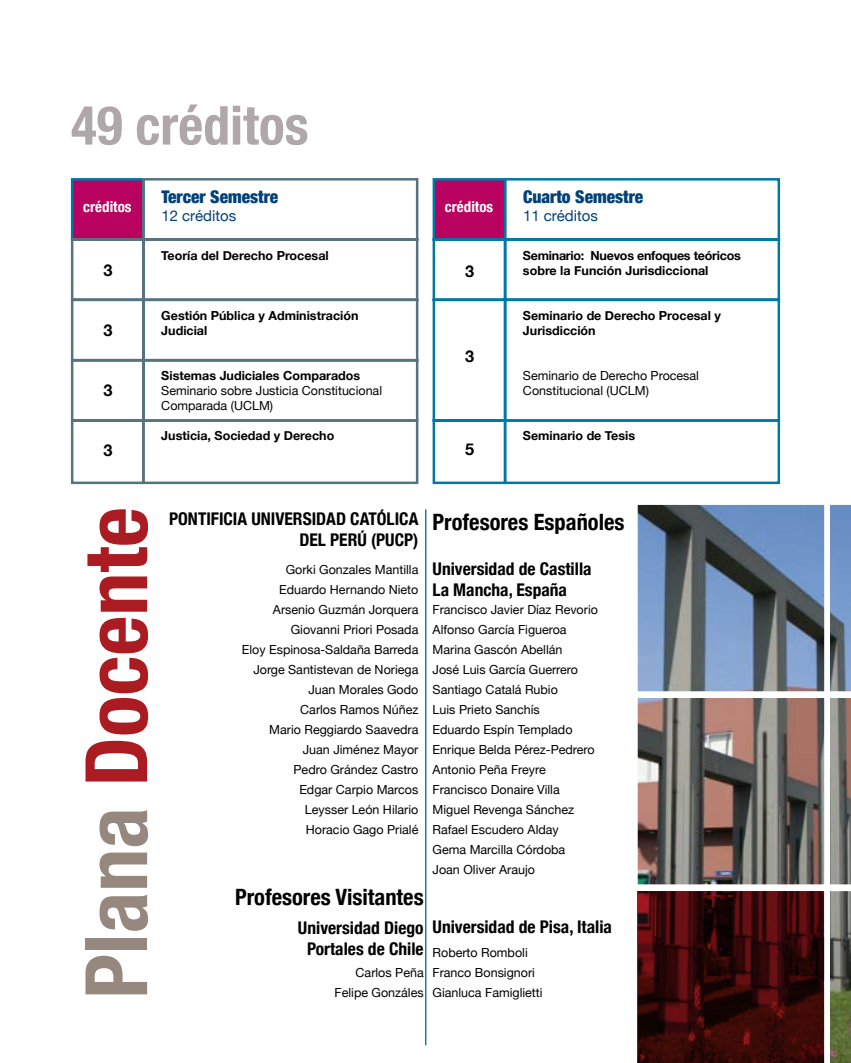
<style>
.page{position:relative;width:851px;height:1063px;background:#fff}
.page>*{position:absolute;margin:0;border:0;box-sizing:border-box;transform-origin:0 0}
.t1{font:700 condensed 86.25px "Helvetica Neue";color:#aa1b22}
.t2{font:700 condensed 53.75px "Helvetica Neue";color:#b0a7aa}
.t3{font:700 condensed 22.5px "Helvetica Neue";color:#000}
.t4{font:700 condensed 17.5px/21px "Helvetica Neue";color:#000}
.t5{font:900 condensed 17.5px "Helvetica Neue";color:#004278}
.t6{font:700 16.25px "Helvetica Neue";color:#000}
.t7{font:15px "Helvetica Neue";color:#004278}
.t8{font:700 condensed 15px "Helvetica Neue";color:#fff}
.t9{font:12.5px/20px "Helvetica Neue";color:#000}
.t10{font:700 12.5px/15px "Helvetica Neue";color:#000}
.t11{font:700 12.5px/15px "Helvetica Neue";letter-spacing:-.02em;color:#000}
.s1{color:#96887e}
</style>
<div class="page">
<hr style="left:425px;top:509px;width:1px;height:536px;background:#006283">
<svg style="left:70px;top:178px;width:349px;height:307px"></svg>
<img style="left:637px;top:505px;width:213px;height:558px">
<svg style="left:637px;top:891px;width:186px;height:172px;background:#390809"></svg>
<svg style="left:432px;top:178px;width:349px;height:307px"></svg>
<h2 class="t2" style="left:71px;top:93px;width:239px">49 créditos</h2>
<h3 class="t5" style="left:161px;top:186px;width:118px">Tercer Semestre</h3>
<p class="t7" style="left:161px;top:207px;width:77px">12 créditos</p>
<p class="t8" style="left:83px;top:198px;width:50px">créditos</p>
<p class="t8" style="left:445px;top:198px;width:50px">créditos</p>
<h3 class="t6" style="left:103px;top:261px;width:11px">3</h3>
<h3 class="t6" style="left:103px;top:321px;width:11px">3</h3>
<h3 class="t6" style="left:103px;top:381px;width:11px">3</h3>
<h3 class="t6" style="left:103px;top:441px;width:11px">3</h3>
<p class="t10" style="left:161px;top:247px;width:169px">Teoría del Derecho Procesal</p>
<p class="t10" style="left:161px;top:307px;width:199px">Gestión Pública y Administración<br>Judicial</p>
<p class="t10" style="left:161px;top:367px;width:200px">Sistemas Judiciales Comparados</p>
<p class="t9" style="left:161px;top:382px;width:222px;line-height:15px">Seminario sobre Justicia Constitucional<br>Comparada (UCLM)</p>
<p class="t10" style="left:161px;top:427px;width:174px">Justicia, Sociedad y Derecho</p>
<h3 class="t6" style="left:465px;top:261px;width:11px">3</h3>
<h3 class="t6" style="left:465px;top:346px;width:11px">3</h3>
<h3 class="t6" style="left:465px;top:439px;width:11px">5</h3>
<h3 class="t5" style="left:523px;top:186px;width:122px">Cuarto Semestre</h3>
<p class="t7" style="left:523px;top:207px;width:77px">11 créditos</p>
<p class="t11" style="left:523px;top:247px;width:219px">Seminario: Nuevos enfoques teóricos sobre la Función Jurisdiccional</p>
<p class="t10" style="left:523px;top:307px;width:199px">Seminario de Derecho Procesal y<br>Jurisdicción</p>
<p class="t9" style="left:523px;top:367px;width:177px;line-height:15px">Seminario de Derecho Procesal<br>Constitucional (UCLM)</p>
<p class="t10" style="left:523px;top:427px;width:113px">Seminario de Tesis</p>
<h1 class="t1" style="left:64px;top:999px;width:493px;rotate:-90deg"><span class="s1">Plana</span> Docente</h1>
<h3 class="t4" style="left:169px;top:508px;width:251px;text-align:right">PONTIFICIA UNIVERSIDAD CATÓLICA<br>DEL PERÚ (PUCP)</h3>
<p class="t9" style="left:242px;top:559px;width:178px;text-align:right">Gorki Gonzales Mantilla<br>Eduardo Hernando Nieto<br>Arsenio Guzmán Jorquera<br>Giovanni Priori Posada<br>Eloy Espinosa-Saldaña Barreda<br>Jorge Santistevan de Noriega<br>Juan Morales Godo<br>Carlos Ramos Núñez<br>Mario Reggiardo Saavedra<br>Juan Jiménez Mayor<br>Pedro Grández Castro<br>Edgar Carpio Marcos<br>Leysser León Hilario<br>Horacio Gago Prialé</p>
<h3 class="t3" style="left:235px;top:884px;width:190px">Profesores Visitantes</h3>
<h3 class="t4" style="left:298px;top:917px;width:127px;text-align:center">Universidad Diego<br>Portales de Chile</h3>
<p class="t9" style="left:334px;top:963px;width:91px;text-align:right">Carlos Peña<br>Felipe Gonzáles</p>
<h3 class="t3" style="left:432px;top:508px;width:193px">Profesores Españoles</h3>
<h3 class="t4" style="left:432px;top:558px;width:160px">Universidad de Castilla<br>La Mancha, España</h3>
<p class="t9" style="left:432px;top:599px;width:167px">Francisco Javier Díaz Revorio<br>Alfonso García Figueroa<br>Marina Gascón Abellán<br>José Luis García Guerrero<br>Santiago Catalá Rubio<br>Luis Prieto Sanchís<br>Eduardo Espín Templado<br>Enrique Belda Pérez-Pedrero<br>Antonio Peña Freyre<br>Francisco Donaire Villa<br>Miguel Revenga Sánchez<br>Rafael Escudero Alday<br>Gema Marcilla Córdoba<br>Joan Oliver Araujo</p>
<h3 class="t4" style="left:432px;top:916px;width:181px">Universidad de Pisa, Italia</h3>
<p class="t9" style="left:432px;top:942px;width:111px">Roberto Romboli<br>Franco Bonsignori<br>Gianluca Famiglietti</p>
</div>
